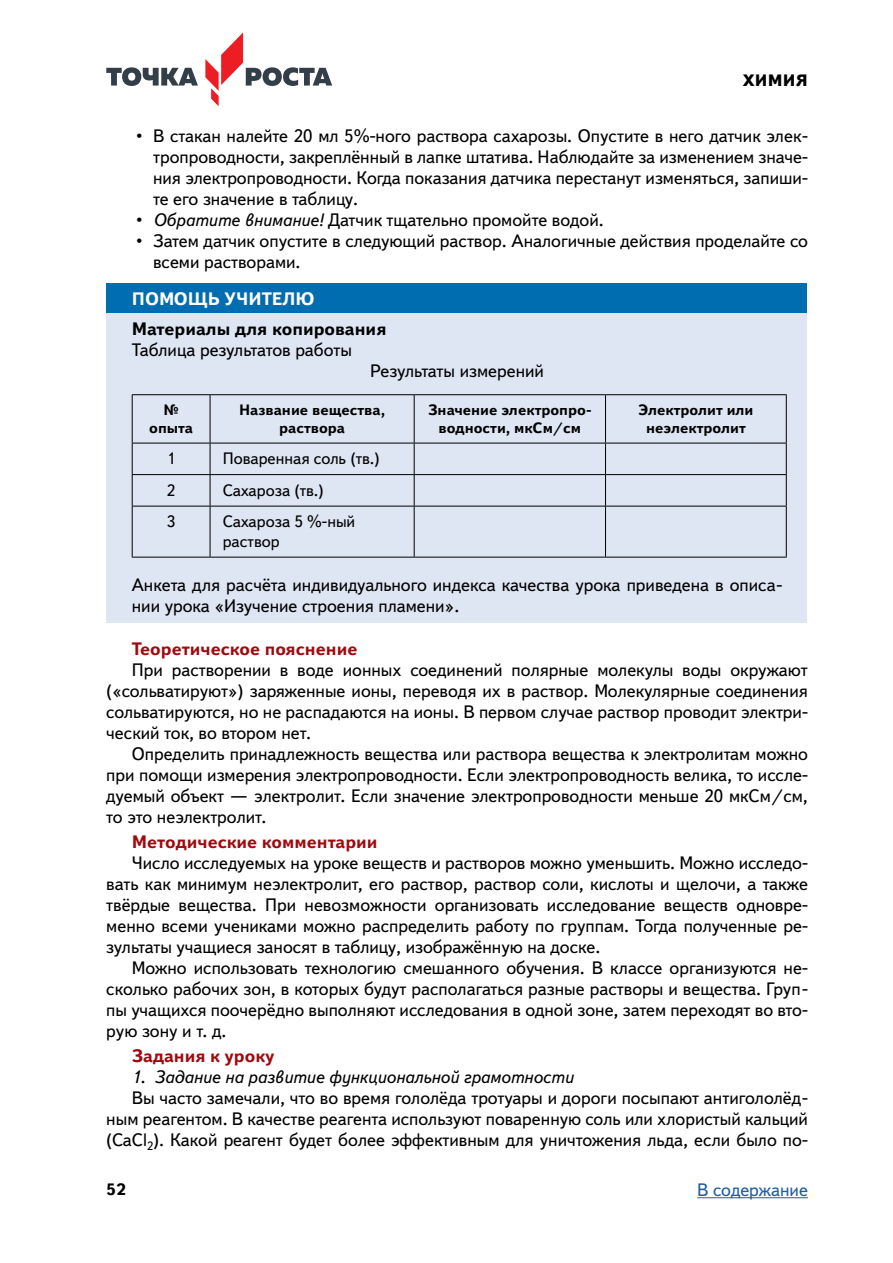
<style>
.page{position:relative;width:893px;height:1263px;background:#fff}
.page>*{position:absolute;margin:0;border:0;box-sizing:border-box;transform-origin:0 0}
.t1{font:18px/21px "Textbook New";color:#000;text-align:justify}
.t2{font:700 18px "Textbook New";color:#9e0b0f}
.t3{font:italic 18px "Textbook New";color:#000}
.t4{font:700 18px "Textbook New";color:#000}
.t5{font:700 18px "Textbook New";color:#fff}
.t6{font:18px "Textbook New";color:#215e9e}
.t7{font:16.5px/19.5px "Textbook New";color:#000}
.t8{font:800 16.5px "Textbook New";letter-spacing:.01em;color:#000}
.t9{font:700 16.5px "Textbook New";color:#000}
.t10{font:700 15px/18px "Textbook New";color:#000;text-align:center}
.s1{font-style:italic}
</style>
<div class="page">
<svg style="left:106px;top:67px;width:92px;height:19px"></svg>
<svg style="left:205px;top:32px;width:127px;height:74px"></svg>
<hr style="left:697px;top:1197px;width:111px;height:1px;background:#215e9e">
<div style="left:106px;top:283px;width:700px;height:31px;background:#006db0"></div>
<div style="left:106px;top:314px;width:700px;height:309px;background:#dee5f3"></div>
<hr style="left:132px;top:443px;width:1px;height:31px;background:#000">
<hr style="left:210px;top:443px;width:1px;height:31px;background:#000">
<hr style="left:414px;top:443px;width:1px;height:31px;background:#000">
<hr style="left:605px;top:443px;width:1px;height:31px;background:#000">
<hr style="left:786px;top:443px;width:1px;height:31px;background:#000">
<hr style="left:132px;top:474px;width:78px;height:1px;background:#000">
<hr style="left:132px;top:475px;width:1px;height:31px;background:#000">
<hr style="left:210px;top:474px;width:204px;height:1px;background:#000">
<hr style="left:210px;top:475px;width:1px;height:31px;background:#000">
<hr style="left:414px;top:474px;width:191px;height:1px;background:#000">
<hr style="left:414px;top:475px;width:1px;height:31px;background:#000">
<hr style="left:605px;top:474px;width:182px;height:1px;background:#000">
<hr style="left:605px;top:475px;width:1px;height:31px;background:#000">
<hr style="left:786px;top:475px;width:1px;height:31px;background:#000">
<hr style="left:132px;top:506px;width:78px;height:1px;background:#000">
<hr style="left:132px;top:506px;width:1px;height:51px;background:#000">
<hr style="left:132px;top:557px;width:78px;height:1px;background:#000">
<hr style="left:210px;top:506px;width:204px;height:1px;background:#000">
<hr style="left:210px;top:506px;width:1px;height:51px;background:#000">
<hr style="left:210px;top:557px;width:204px;height:1px;background:#000">
<hr style="left:414px;top:506px;width:191px;height:1px;background:#000">
<hr style="left:414px;top:506px;width:1px;height:51px;background:#000">
<hr style="left:414px;top:557px;width:191px;height:1px;background:#000">
<hr style="left:605px;top:506px;width:182px;height:1px;background:#000">
<hr style="left:605px;top:506px;width:1px;height:51px;background:#000">
<hr style="left:786px;top:506px;width:1px;height:51px;background:#000">
<hr style="left:605px;top:557px;width:182px;height:1px;background:#000">
<hr style="left:132px;top:394px;width:78px;height:1px;background:#000">
<hr style="left:132px;top:395px;width:1px;height:48px;background:#000">
<hr style="left:132px;top:443px;width:78px;height:1px;background:#000">
<hr style="left:210px;top:394px;width:204px;height:1px;background:#000">
<hr style="left:210px;top:395px;width:1px;height:48px;background:#000">
<hr style="left:210px;top:443px;width:204px;height:1px;background:#000">
<hr style="left:414px;top:394px;width:191px;height:1px;background:#000">
<hr style="left:414px;top:395px;width:1px;height:48px;background:#000">
<hr style="left:414px;top:443px;width:191px;height:1px;background:#000">
<hr style="left:605px;top:394px;width:182px;height:1px;background:#000">
<hr style="left:605px;top:395px;width:1px;height:48px;background:#000">
<hr style="left:786px;top:395px;width:1px;height:48px;background:#000">
<hr style="left:605px;top:443px;width:182px;height:1px;background:#000">
<p class="t8" style="left:743px;top:70px;width:66px">ХИМИЯ</p>
<p class="t1" style="left:153px;top:125px;width:656px;text-indent:-17px">• В стакан налейте 20 мл 5%-ного раствора сахарозы. Опустите в него датчик элек&shy;тропроводности, закреплённый в лапке штатива. Наблюдайте за изменением значе&shy;ния электропроводности. Когда показания датчика перестанут изменяться, запиши&shy;те его значение в таблицу.</p>
<p class="t1" style="left:136px;top:209px;width:467px">• <span class="s1">Обратите внимание!</span> Датчик тщательно промойте водой.</p>
<p class="t1" style="left:153px;top:230px;width:656px;text-indent:-17px">• Затем датчик опустите в следующий раствор. Аналогичные действия проделайте со всеми растворами.</p>
<p class="t5" style="left:132px;top:288px;width:184px">ПОМОЩЬ УЧИТЕЛЮ</p>
<p class="t4" style="left:132px;top:318px;width:256px">Материалы для копирования</p>
<p class="t1" style="left:132px;top:340px;width:222px">Таблица результатов работы</p>
<p class="t1" style="left:370px;top:361px;width:175px">Результаты измерений</p>
<p class="t10" style="left:149px;top:401px;width:45px">№ опыта</p>
<p class="t10" style="left:239px;top:401px;width:147px">Название вещества, раствора</p>
<p class="t10" style="left:428px;top:401px;width:165px">Значение электропро&shy;водности, мкСм/см</p>
<p class="t10" style="left:638px;top:401px;width:117px">Электролит или неэлектролит</p>
<p class="t7" style="left:167px;top:449px;width:10px">1</p>
<p class="t7" style="left:223px;top:449px;width:158px">Поваренная соль (тв.)</p>
<p class="t7" style="left:167px;top:480px;width:10px">2</p>
<p class="t7" style="left:223px;top:480px;width:103px">Сахароза (тв.)</p>
<p class="t7" style="left:167px;top:512px;width:10px">3</p>
<p class="t7" style="left:223px;top:512px;width:134px">Сахароза 5 %-ный раствор</p>
<p class="t1" style="left:132px;top:574px;width:652px">Анкета для расчёта индивидуального индекса качества урока приведена в описа&shy;нии урока «Изучение строения пламени».</p>
<p class="t2" style="left:132px;top:637px;width:227px">Теоретическое пояснение</p>
<p class="t1" style="left:106px;top:659px;width:703px;text-indent:26px">При растворении в воде ионных соединений полярные молекулы воды окружают («сольватируют») заряженные ионы, переводя их в раствор. Молекулярные соединения сольватируются, но не распадаются на ионы. В первом случае раствор проводит электри&shy;ческий ток, во втором нет.</p>
<p class="t1" style="left:106px;top:743px;width:703px;text-indent:26px">Определить принадлежность вещества или раствора вещества к электролитам можно при помощи измерения электропроводности. Если электропроводность велика, то иссле&shy;дуемый объект ― электролит. Если значение электропроводности меньше 20 мкCм/см, то это неэлектролит.</p>
<p class="t2" style="left:132px;top:830px;width:247px">Методические комментарии</p>
<p class="t1" style="left:106px;top:852px;width:703px;text-indent:26px">Число исследуемых на уроке веществ и растворов можно уменьшить. Можно исследо&shy;вать как минимум неэлектролит, его раствор, раствор соли, кислоты и щелочи, а также твёрдые вещества. При невозможности организовать исследование веществ одновре&shy;менно всеми учениками можно распределить работу по группам. Тогда полученные ре&shy;зультаты учащиеся заносят в таблицу, изображённую на доске.</p>
<p class="t1" style="left:106px;top:957px;width:703px;text-indent:26px">Можно использовать технологию смешанного обучения. В классе организуются не&shy;сколько рабочих зон, в которых будут располагаться разные растворы и вещества. Груп&shy;пы учащихся поочерёдно выполняют исследования в одной зоне, затем переходят во вто&shy;рую зону и т. д.</p>
<p class="t2" style="left:132px;top:1045px;width:144px">Задания к уроку</p>
<p class="t3" style="left:132px;top:1066px;width:443px">1. Задание на развитие функциональной грамотности</p>
<p class="t1" style="left:106px;top:1087px;width:703px;text-indent:26px">Вы часто замечали, что во время гололёда тротуары и дороги посыпают антигололёд&shy;ным реагентом. В качестве реагента используют поваренную соль или хлористый кальций (CaCl<sub>2</sub>). Какой реагент будет более эффективным для уничтожения льда, если было по-</p>
<p class="t9" style="left:106px;top:1179px;width:21px">52</p>
<p class="t6" style="left:697px;top:1179px;width:112px">В содержание</p>
</div>
